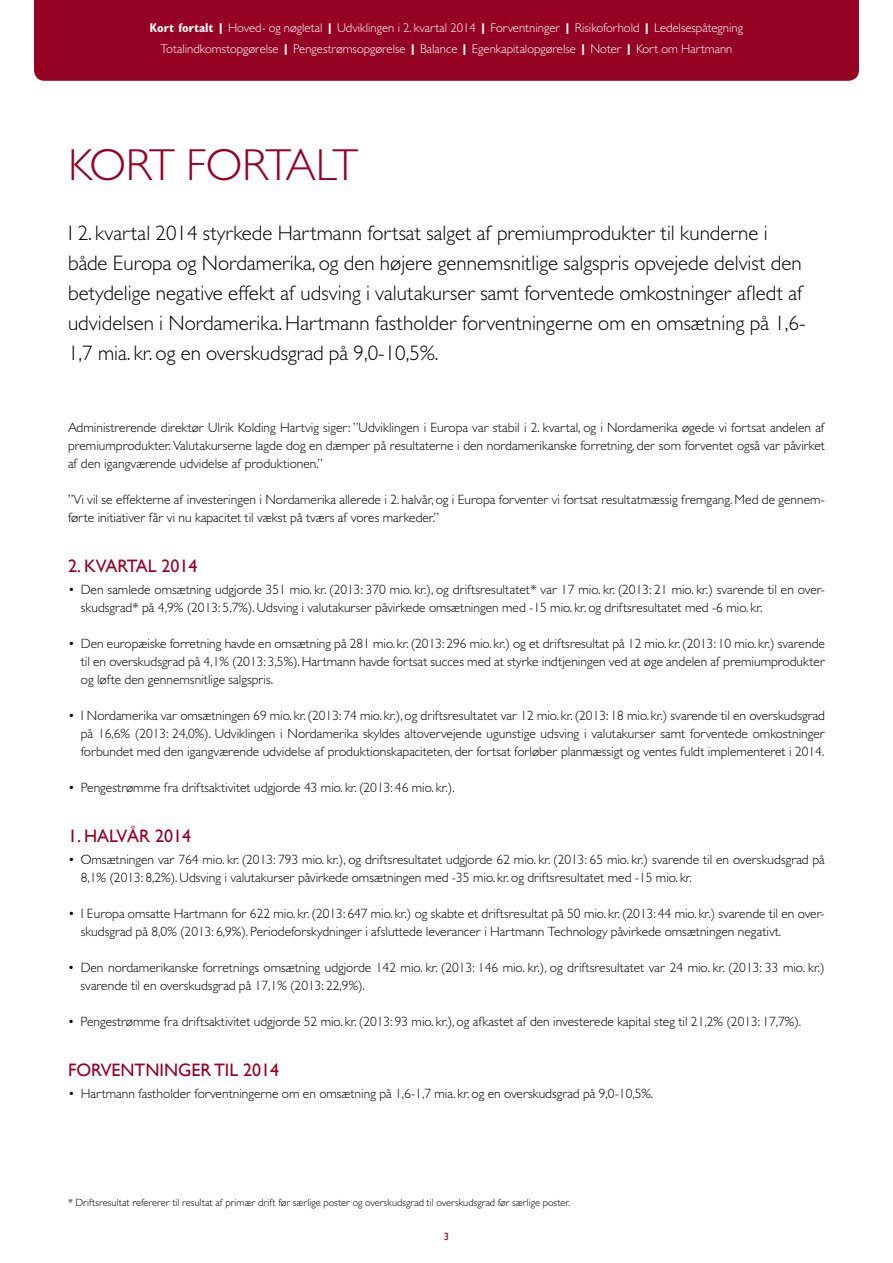
<style>
.page{position:relative;width:893px;height:1263px;background:#fff}
.page>*{position:absolute;margin:0;border:0;box-sizing:border-box;transform-origin:0 0}
.t1{font:300 45px "Gill Sans MT Std";letter-spacing:-.07em;color:#940123}
.t2{font:300 21px/30px "Gill Sans MT Std";color:#000}
.t3{font:18px "Gill Sans";color:#940123}
.t4{font:300 13.5px/18px "Gill Sans MT Std";color:#000}
.t5{font:300 12.75px/21px "Gill Sans MT Std";color:#fff;text-align:center}
.t6{font:300 10.5px "Gill Sans MT Std";color:#000}
.t7{font:10.5px "Gill Sans";color:#940123}
.s1{font-weight:700;font-stretch:condensed}
.s2{font-weight:800}
</style>
<div class="page">
<div style="left:34px;top:0;width:825px;height:81px;background:#940123"></div>
<p class="t5" style="left:150px;top:17px;width:595px"><span class="s1">Kort fortalt</span> <span class="s2">|</span> Hoved- og nøgletal <span class="s2">|</span> Udviklingen i 2. kvartal 2014 <span class="s2">|</span> Forventninger <span class="s2">|</span> Risikoforhold <span class="s2">|</span> Ledelsespåtegning<br>Totalindkomstopgørelse <span class="s2">|</span> Pengestrømsopgørelse <span class="s2">|</span> Balance <span class="s2">|</span> Egenkapitalopgørelse <span class="s2">|</span> Noter <span class="s2">|</span> Kort om Hartmann</p>
<h1 class="t1" style="left:68px;top:137px;width:292px">Kort f ortAlt</h1>
<p class="t2" style="left:68px;top:217px;width:739px">I 2. kvartal 2014 styrkede Hartmann fortsat salget af premiumprodukter til kunderne i både Europa og Nordamerika, og den højere gennemsnitlige salgspris opvejede delvist den betydelige negative effekt af udsving i valutakurser samt forventede omkostninger afledt af udvidelsen i Nordamerika. Hartmann fastholder forventningerne om en omsætning på 1,6- 1,7 mia. kr. og en overskudsgrad på 9,0-10,5%.</p>
<p class="t4" style="left:68px;top:418px;width:759px;text-align:justify">Administrerende direktør Ulrik Kolding Hartvig siger: ”Udviklingen i Europa var stabil i 2. kvartal, og i Nordamerika øgede vi fortsat andelen af premiumprodukter. Valutakurserne lagde dog en dæmper på resultaterne i den nordamerikanske forretning, der som forventet også var påvirket af den igangværende udvidelse af produktionen.”</p>
<p class="t4" style="left:68px;top:490px;width:758px">”Vi vil se effekterne af investeringen i Nordamerika allerede i 2. halvår, og i Europa forventer vi fortsat resultatmæssig fremgang. Med de gennem&shy;førte initiativer får vi nu kapacitet til vækst på tværs af vores markeder.”</p>
<h3 class="t3" style="left:68px;top:555px;width:131px">2. KVARTAL 2014</h3>
<p class="t4" style="left:81px;top:580px;width:746px;text-indent:-13px">• Den samlede omsætning udgjorde 351 mio. kr. (2013: 370 mio. kr.), og driftsresultatet* var 17 mio. kr. (2013: 21 mio. kr.) svarende til en over&shy;skudsgrad* på 4,9% (2013: 5,7%).Udsving i valutakurser påvirkede omsætningen med -15 mio. kr. og driftsresultatet med -6 mio. kr.</p>
<p class="t4" style="left:81px;top:634px;width:746px;text-align:justify;text-indent:-13px">• Den europæiske forretning havde en omsætning på 281 mio. kr.(2013: 296 mio. kr.) og et driftsresultat på 12 mio. kr.(2013: 10 mio. kr.) svarende til en overskudsgrad på 4,1% (2013: 3,5%).Hartmann havde fortsat succes med at styrke indtjeningen ved at øge andelen af premiumprodukter og løfte den gennemsnitlige salgspris.</p>
<p class="t4" style="left:81px;top:706px;width:746px;text-align:justify;text-indent:-13px">• I Nordamerika var omsætningen 69 mio. kr.(2013: 74 mio. kr.), og driftsresultatet var 12 mio. kr.(2013: 18 mio. kr.) svarende til en overskudsgrad på 16,6% (2013: 24,0%). Udviklingen i Nordamerika skyldes altovervejende ugunstige udsving i valutakurser samt forventede omkostninger forbundet med den igangværende udvidelse af produktionskapaciteten, der fortsat forløber planmæssigt og ventes fuldt implementeret i 2014.</p>
<p class="t4" style="left:68px;top:778px;width:388px">• Pengestrømme fra driftsaktivitet udgjorde 43 mio. kr.(2013: 46 mio. kr.).</p>
<h3 class="t3" style="left:68px;top:825px;width:125px">1. HALVÅR 2014</h3>
<p class="t4" style="left:81px;top:850px;width:746px;text-indent:-13px">• Omsætningen var 764 mio. kr. (2013: 793 mio. kr.), og driftsresultatet udgjorde 62 mio. kr. (2013: 65 mio. kr.) svarende til en overskudsgrad på<br>8,1% (2013: 8,2%).Udsving i valutakurser påvirkede omsætningen med -35 mio. kr. og driftsresultatet med -15 mio. kr.</p>
<p class="t4" style="left:81px;top:904px;width:746px;text-indent:-13px">• I Europa omsatte Hartmann for 622 mio. kr.(2013: 647 mio. kr.) og skabte et driftsresultat på 50 mio. kr.(2013: 44 mio. kr.) svarende til en over&shy;skudsgrad på 8,0% (2013: 6,9%). Periodeforskydninger i afsluttede leverancer i Hartmann Technology påvirkede omsætningen negativt.</p>
<p class="t4" style="left:81px;top:958px;width:746px;text-indent:-13px">• Den nordamerikanske forretnings omsætning udgjorde 142 mio. kr. (2013: 146 mio. kr.), og driftsresultatet var 24 mio. kr. (2013: 33 mio. kr.) svarende til en overskudsgrad på 17,1% (2013: 22,9%).</p>
<p class="t4" style="left:68px;top:1012px;width:735px">• Pengestrømme fra driftsaktivitet udgjorde 52 mio. kr.(2013: 93 mio. kr.), og afkastet af den investerede kapital steg til 21,2% (2013: 17,7%).</p>
<h3 class="t3" style="left:68px;top:1059px;width:213px">FORVENTNINGER TIL 2014</h3>
<p class="t4" style="left:68px;top:1084px;width:587px">• Hartmann fastholder forventningerne om en omsætning på 1,6-1,7 mia. kr. og en overskudsgrad på 9,0-10,5%.</p>
<p class="t6" style="left:68px;top:1196px;width:504px">* Driftsresultat refererer til resultat af primær drift før særlige poster og overskudsgrad til overskudsgrad før særlige poster.</p>
<p class="t7" style="left:444px;top:1231px;width:7px">3</p>
</div>
